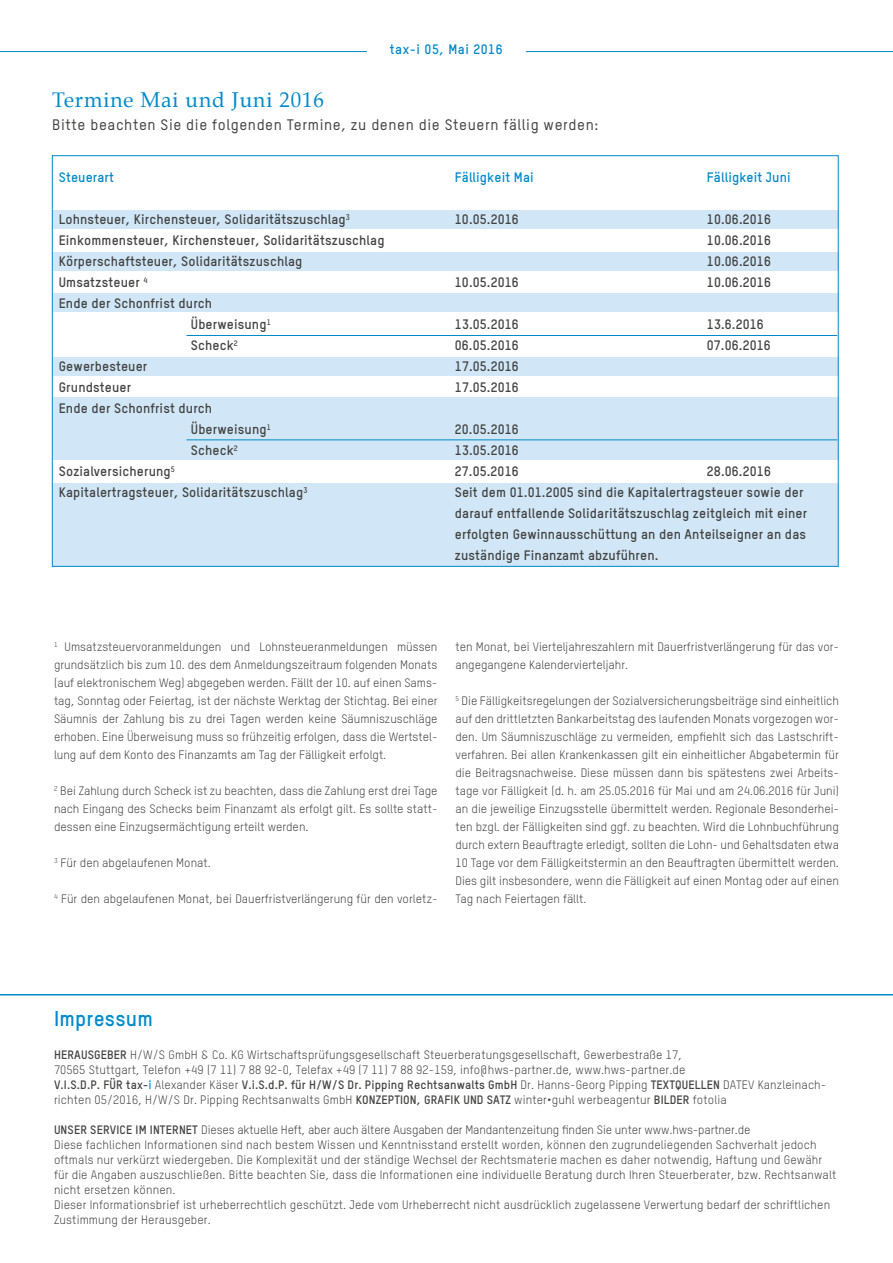
<style>
.page{position:relative;width:893px;height:1263px;background:#fff}
.page>*{position:absolute;margin:0;border:0;box-sizing:border-box;transform-origin:0 0}
.t1{font:21px "Palatino";letter-spacing:.04em;color:#008aca}
.t2{font:700 21px "TSTAR";letter-spacing:.01em;color:#008aca}
.t3{font:500 15px "TSTAR";letter-spacing:.04em;color:#434342}
.t4{font:700 13.5px/21px "TSTAR";letter-spacing:.01em;color:#434342}
.t5{font:700 13.5px "TSTAR";letter-spacing:.01em;color:#008aca}
.t6{font:700 13.5px "TSTAR";letter-spacing:.04em;color:#008aca}
.t7{font:12px/18px "TSTAR";letter-spacing:.01em;color:#434342}
.t8{font:700 12px "TSTAR";color:#434342}
.s1{font-weight:700}
.s2{font-weight:700;color:#008aca}
</style>
<div class="page">
<hr style="left:0;top:51px;width:893px;height:1px;background:#008aca">
<div style="left:367px;top:33px;width:158px;height:33px;background:#fff"></div>
<hr style="left:0;top:994px;width:893px;height:1px;background:#008aca">
<div style="left:52px;top:483px;width:787px;height:83px;background:#d1e7f7"></div>
<div style="left:52px;top:210px;width:787px;height:19px;background:#d1e7f7"></div>
<div style="left:52px;top:252px;width:787px;height:19px;background:#d1e7f7"></div>
<div style="left:52px;top:293px;width:787px;height:19px;background:#d1e7f7"></div>
<div style="left:52px;top:357px;width:787px;height:18px;background:#d1e7f7"></div>
<div style="left:52px;top:397px;width:787px;height:62px;background:#d1e7f7"></div>
<hr style="left:186px;top:335px;width:651px;height:1px;background:#008aca">
<hr style="left:186px;top:439px;width:651px;height:1px;background:#008aca">
<p class="t6" style="left:390px;top:41px;width:114px">tax-i 05, Mai 2016</p>
<h1 class="t1" style="left:52px;top:83px;width:273px">Termine Mai und Juni 2016</h1>
<p class="t3" style="left:52px;top:115px;width:548px">Bitte beachten Sie die folgenden Termine, zu denen die Steuern fällig werden:</p>
<p class="t5" style="left:59px;top:169px;width:57px">Steuerart</p>
<p class="t5" style="left:455px;top:169px;width:80px">Fälligkeit Mai</p>
<p class="t5" style="left:707px;top:169px;width:85px">Fälligkeit Juni</p>
<p class="t4" style="left:59px;top:209px;width:293px">Lohnsteuer, Kirchensteuer, Solidaritätszuschlag<sup>3</sup></p>
<p class="t4" style="left:455px;top:209px;width:66px">10.05.2016</p>
<p class="t4" style="left:707px;top:209px;width:66px">10.06.2016</p>
<p class="t4" style="left:59px;top:230px;width:327px">Einkommensteuer, Kirchensteuer, Solidaritätszuschlag</p>
<p class="t4" style="left:707px;top:230px;width:66px">10.06.2016</p>
<p class="t4" style="left:59px;top:251px;width:245px">Körperschaftsteuer, Solidaritätszuschlag</p>
<p class="t4" style="left:707px;top:251px;width:66px">10.06.2016</p>
<p class="t4" style="left:59px;top:272px;width:90px">Umsatzsteuer <sup>4</sup></p>
<p class="t4" style="left:455px;top:272px;width:66px">10.05.2016</p>
<p class="t4" style="left:707px;top:272px;width:66px">10.06.2016</p>
<p class="t4" style="left:191px;top:293px;width:81px;text-indent:-132px">Ende der Schonfrist durch<br>Überweisung<sup>1</sup></p>
<p class="t4" style="left:455px;top:314px;width:66px">13.05.2016</p>
<p class="t4" style="left:707px;top:314px;width:58px">13.6.2016</p>
<p class="t4" style="left:191px;top:335px;width:49px">Scheck<sup>2</sup></p>
<p class="t4" style="left:455px;top:335px;width:65px">06.05.2016</p>
<p class="t4" style="left:707px;top:335px;width:65px">07.06.2016</p>
<p class="t4" style="left:59px;top:356px;width:90px">Gewerbesteuer</p>
<p class="t4" style="left:455px;top:356px;width:65px">17.05.2016</p>
<p class="t4" style="left:59px;top:377px;width:74px">Grundsteuer</p>
<p class="t4" style="left:455px;top:377px;width:65px">17.05.2016</p>
<p class="t4" style="left:191px;top:398px;width:81px;text-indent:-132px">Ende der Schonfrist durch<br>Überweisung<sup>1</sup></p>
<p class="t4" style="left:455px;top:419px;width:65px">20.05.2016</p>
<p class="t4" style="left:191px;top:440px;width:49px">Scheck<sup>2</sup></p>
<p class="t4" style="left:455px;top:440px;width:66px">13.05.2016</p>
<p class="t4" style="left:59px;top:461px;width:118px">Sozialversicherung<sup>5</sup></p>
<p class="t4" style="left:455px;top:461px;width:65px">27.05.2016</p>
<p class="t4" style="left:707px;top:461px;width:66px">28.06.2016</p>
<p class="t4" style="left:59px;top:482px;width:250px">Kapitalertragsteuer, Solidaritätszuschlag<sup>3</sup></p>
<p class="t4" style="left:455px;top:482px;width:354px">Seit dem 01.01.2005 sind die Kapitalertragsteuer sowie der darauf entfallende Solidaritätszuschlag zeitgleich mit einer erfolgten Gewinnausschüttung an den Anteilseigner an das zuständige Finanzamt abzuführen.</p>
<p class="t7" style="left:54px;top:638px;width:385px;text-align:justify"><sup>1</sup> Umsatzsteuervoranmeldungen und Lohnsteueranmeldungen müssen grundsätzlich bis zum 10. des dem Anmeldungszeitraum folgenden Monats (auf elektronischem Weg) abgegeben werden. Fällt der 10. auf einen Sams&shy;tag, Sonntag oder Feiertag, ist der nächste Werktag der Stichtag. Bei einer Säumnis der Zahlung bis zu drei Tagen werden keine Säumniszuschläge erhoben. Eine Überweisung muss so frühzeitig erfolgen, dass die Wertstel&shy;lung auf dem Konto des Finanzamts am Tag der Fälligkeit erfolgt.</p>
<p class="t7" style="left:54px;top:782px;width:385px;text-align:justify"><sup>2</sup> Bei Zahlung durch Scheck ist zu beachten, dass die Zahlung erst drei Tage nach Eingang des Schecks beim Finanzamt als erfolgt gilt. Es sollte statt&shy;dessen eine Einzugsermächtigung erteilt werden.</p>
<p class="t7" style="left:54px;top:854px;width:158px"><sup>3</sup> Für den abgelaufenen Monat.</p>
<p class="t7" style="left:54px;top:890px;width:385px"><sup>4</sup> Für den abgelaufenen Monat, bei Dauerfristverlängerung für den vorletz-</p>
<p class="t7" style="left:455px;top:638px;width:385px">ten Monat, bei Vierteljahreszahlern mit Dauerfristverlängerung für das vor&shy;angegangene Kalendervierteljahr.</p>
<p class="t7" style="left:455px;top:692px;width:385px;text-align:justify"><sup>5</sup> Die Fälligkeitsregelungen der Sozialversicherungsbeiträge sind einheitlich auf den drittletzten Bankarbeitstag des laufenden Monats vorgezogen wor&shy;den. Um Säumniszuschläge zu vermeiden, empfiehlt sich das Lastschrift&shy;verfahren. Bei allen Krankenkassen gilt ein einheitlicher Abgabetermin für die Beitragsnachweise. Diese müssen dann bis spätestens zwei Arbeits&shy;tage vor Fälligkeit (d. h. am 25.05.2016 für Mai und am 24.06.2016 für Juni) an die jeweilige Einzugsstelle übermittelt werden. Regionale Besonderhei&shy;ten bzgl. der Fälligkeiten sind ggf. zu beachten. Wird die Lohnbuchführung durch extern Beauftragte erledigt, sollten die Lohn- und Gehaltsdaten etwa 10 Tage vor dem Fälligkeitstermin an den Beauftragten übermittelt werden.<br>Dies gilt insbesondere, wenn die Fälligkeit auf einen Montag oder auf einen Tag nach Feiertagen fällt.</p>
<h1 class="t2" style="left:54px;top:1005px;width:100px">Impressum</h1>
<p class="t7" style="left:54px;top:1047px;width:774px;line-height:15px"><span class="s1">Herausgeber</span> H/W/S GmbH &amp; Co. KG Wirtschaftsprüfungsgesellschaft Steuerberatungsgesellschaft, Gewerbestraße 17,<br>70565 Stuttgart, Telefon +49 (7 11) 7 88 92-0, Telefax +49 (7 11) 7 88 92-159, info@hws-partner.de, www.hws-partner.de<br><span class="s1">V.i.S.d.P. für tax-</span><span class="s2">i</span> Alexander Käser <span class="s1">V.i.S.d.P. für H/W/S Dr. Pipping Rechtsanwalts GmbH</span> Dr. Hanns-Georg Pipping <span class="s1">Textquellen</span> DATEV Kanzleinach&shy;richten 05/2016, H/W/S Dr. Pipping Rechtsanwalts GmbH <span class="s1">Konzeption</span></p>
<p class="t7" style="left:417px;top:1091px;width:244px"><span class="s1">, Grafik und Satz</span> winter•guhl werbeagentur <span class="s1">Bild</span></p>
<p class="t7" style="left:676px;top:1091px;width:52px"><span class="s1">er</span> fotolia</p>
<p class="t7" style="left:54px;top:1122px;width:784px;line-height:15px;text-indent:72px"><span class="s1">e im Internet</span> Dieses aktuelle Heft, aber auch ältere Ausgaben der Mandantenzeitung finden Sie unter www.hws-partner.de<br>Diese fachlichen Informationen sind nach bestem Wissen und Kenntnisstand erstellt worden, können den zugrundeliegenden Sachverhalt jedoch oftmals nur verkürzt wiedergeben. Die Komplexität und der ständige Wechsel der Rechtsmaterie machen es daher notwendig, Haftung und Gewähr für die Angaben auszuschließen. Bitte beachten Sie, dass die Informationen eine individuelle Beratung durch Ihren Steuerberater, bzw. Rechtsanwalt nicht ersetzen können.<br>Dieser Informationsbrief ist urheberrechtlich geschützt. Jede vom Urheberrecht nicht ausdrücklich zugelassene Verwertung bedarf der schriftlichen Zustimmung der Herausgeber.</p>
<p class="t8" style="left:54px;top:1122px;width:56px">Unser Servic</p>
</div>
